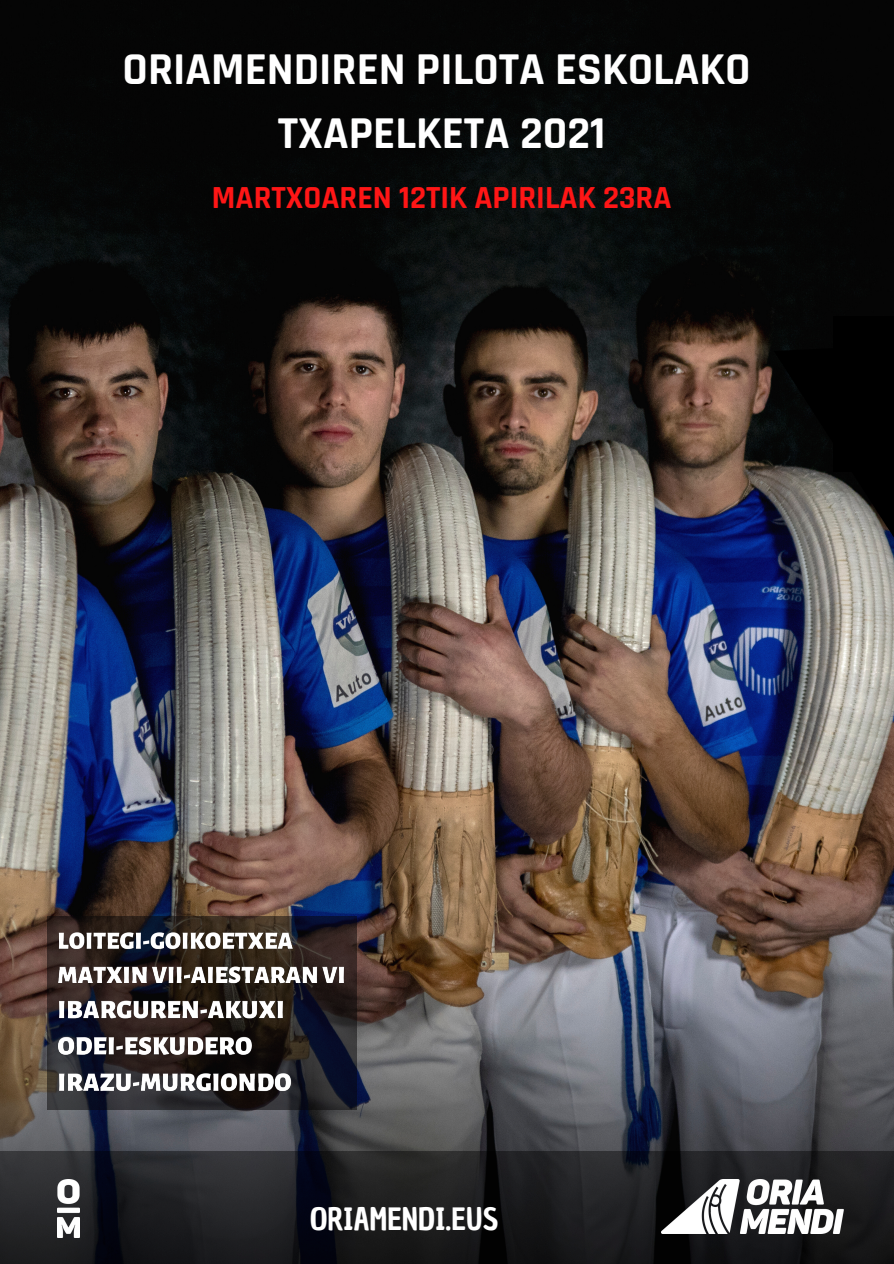
<style>
.page{position:relative;width:894px;height:1264px;background:#fff}
.page>*{position:absolute;margin:0;border:0;box-sizing:border-box;transform-origin:0 0}
.t1{font:700 46.05px "Rajdhani";color:#fff}
.t2{font:700 32.55px "Rajdhani";color:#ff1616}
.t3{font:30px "Chau Philomene One";color:#fff}
</style>
<div class="page">
<img style="left:0;top:0;width:893px;height:1151px">
<svg style="left:47px;top:915px;width:309px;height:194px;background:#292427"></svg>
<svg style="left:0;top:1151px;width:893px;height:112px;background:#1c1d20"></svg>
<div style="left:833px;top:316px;width:60px;height:155px;background:#000"></div>
<svg style="left:773px;top:335px;width:120px;height:297px"></svg>
<img style="left:661px;top:1179px;width:182px;height:54px">
<img style="left:55px;top:926px;width:292px;height:173px">
<img style="left:58px;top:1179px;width:21px;height:58px">
<p class="t1" style="left:123px;top:41px;width:629px">ORIAMENDIREN PILOTA ESKOLAKO</p>
<p class="t1" style="left:278px;top:105px;width:329px">TXAPELKETA 2021</p>
<p class="t2" style="left:212px;top:178px;width:461px">MARTXOAREN 12TIK APIRILAK 23RA</p>
<p class="t3" style="left:309px;top:1199px;width:190px">ORIAMENDI.EUS</p>
</div>
